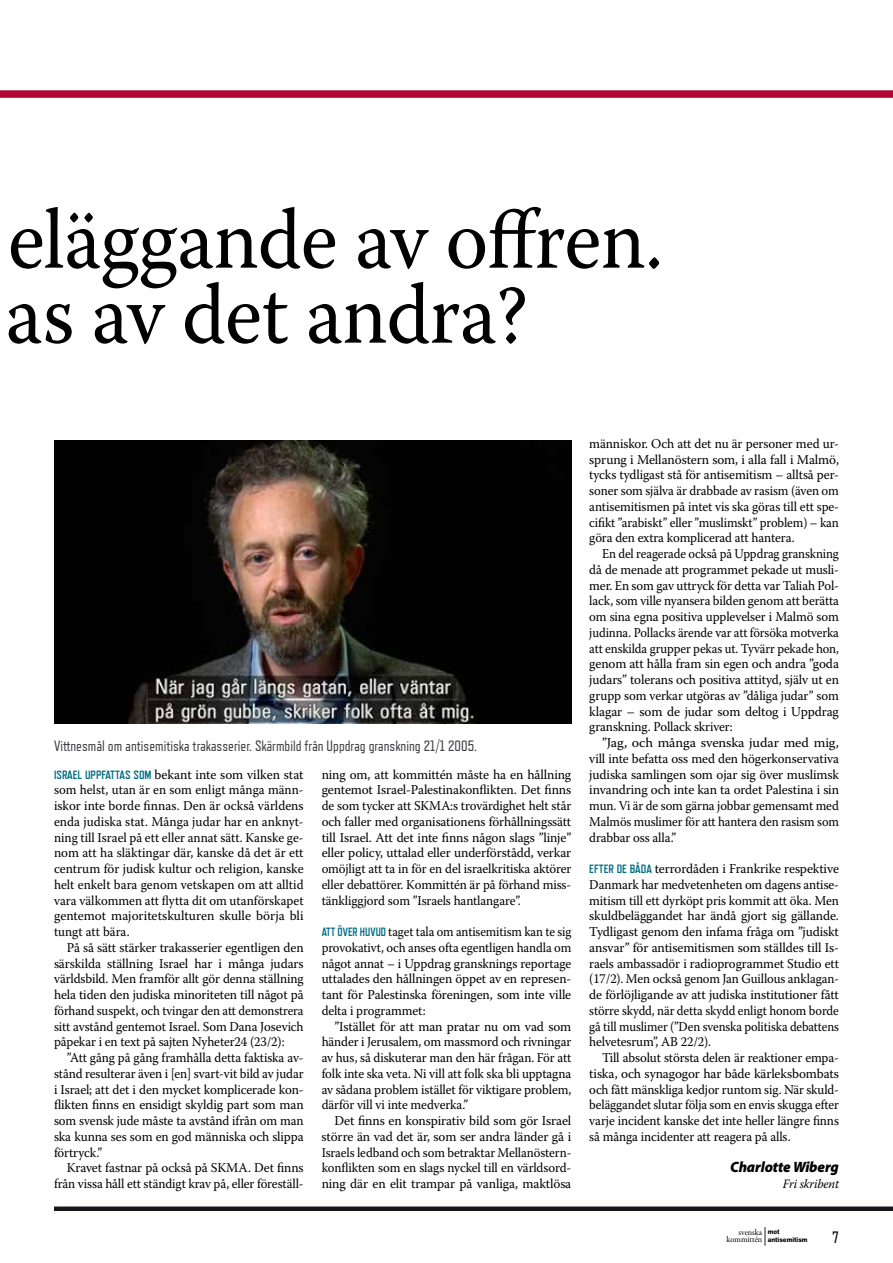
<style>
.page{position:relative;width:893px;height:1263px;background:#fff}
.page>*{position:absolute;margin:0;border:0;box-sizing:border-box;transform-origin:0 0}
.t1{font:85.5px/75px "Warnock Pro";letter-spacing:-.01em;color:#000;scale:.95 1}
.t2{font:16.5px "Refrigerator Deluxe";color:#000}
.t3{font:15px "Refrigerator Deluxe";color:#403f43}
.t4{font:italic 900 15px "Myriad Pro";letter-spacing:-.01em;color:#000}
.t5{font:13.5px/15.8px "Warnock Pro";letter-spacing:-.01em;color:#000;text-align:justify}
.t6{font:13.5px/15.8px "Warnock Pro";letter-spacing:-.01em;color:#000;text-align:justify;scale:.95 1}
.t7{font:13.5px/15.8px "Warnock Pro";letter-spacing:-.01em;color:#000;text-align:justify;scale:.93 1}
.t8{font:13.5px/15.8px "Warnock Pro";letter-spacing:-.01em;color:#000;text-align:justify;scale:.96 1}
.t9{font:13.5px/15.8px "Warnock Pro";letter-spacing:-.01em;color:#000;text-align:justify;scale:.92 1}
.t10{font:italic 12.75px "Warnock Pro";letter-spacing:-.01em;color:#000;scale:.95 1}
.t11{font:8.7px/7.6px "Adobe Garamond Pro";color:#000;text-align:right;scale:.94 1}
.t12{font:800 6.6px/7.6px "Helvetica Neue LT Std";color:#000;scale:.94 1}
.s1{font-family:"Refrigerator Deluxe";font-weight:700;font-size:12px;color:#006e85}
</style>
<div class="page">
<div style="left:54px;top:1206px;width:839px;height:5px;background:#15161b"></div>
<svg style="left:764px;top:1227px;width:1px;height:19px"></svg>
<div style="left:0;top:90px;width:893px;height:8px;background:#b10632"></div>
<img style="left:54px;top:440px;width:517px;height:284px">
<h1 class="t1" style="left:6px;top:201px;width:694px">eläggande av offren. as av det andra?</h1>
<p class="t3" style="left:54px;top:736px;width:425px">Vittnesmål om antisemitiska trakasserier. Skärmbild från Uppdrag granskning 21/1 2005.</p>
<p class="t5" style="left:54px;top:766px;width:251px"><span class="s1">ISRAEL UPPFATTAS SOM</span> bekant inte som vilken stat som helst, utan är en som enligt många männ&shy;iskor inte borde finnas. Den är också världens enda judiska stat. Många judar har en anknyt&shy;ning till Israel på ett eller annat sätt. Kanske ge&shy;nom att ha släktingar där, kanske då det är ett centrum för judisk kultur och religion, kanske helt enkelt bara genom vetskapen om att alltid vara välkommen att flytta dit om utanförskapet gentemot majoritetskulturen skulle börja bli tungt att bära.</p>
<p class="t5" style="left:54px;top:939px;width:251px;text-indent:13px">På så sätt stärker trakasserier egentligen den särskilda ställning Israel har i många judars världsbild. Men framför allt gör denna ställning hela tiden den judiska minoriteten till något på förhand suspekt, och tvingar den att demonstrera sitt avstånd gentemot Israel. Som Dana Josevich påpekar i en text på sajten Nyheter24 (23/2):</p>
<p class="t6" style="left:54px;top:1049px;width:264px;text-indent:13px">”Att gång på gång framhålla detta faktiska av&shy;stånd resulterar även i [en] svart-vit bild av judar i Israel; att det i den mycket komplicerade kon&shy;flikten finns en ensidigt skyldig part som man som svensk jude måste ta avstånd ifrån om man ska kunna ses som en god människa och slippa förtryck.”</p>
<p class="t5" style="left:54px;top:1160px;width:251px;text-align:right">Kravet fastnar på också på SKMA. Det finns från vissa håll ett ständigt krav på, eller föreställ-</p>
<p class="t5" style="left:322px;top:766px;width:251px">ning om, att kommittén måste ha en hållning gentemot Israel-Palestinakonflikten. Det finns de som tycker att SKMA:s trovärdighet helt står och faller med organisationens förhållningssätt till Israel. Att det inte finns någon slags ”linje” eller policy, uttalad eller underförstådd, verkar omöjligt att ta in för en del israelkritiska aktörer eller debattörer. Kommittén är på förhand miss&shy;tänkliggjord som ”Israels hantlangare”.</p>
<p class="t9" style="left:322px;top:923px;width:273px"><span class="s1">ATT ÖVER HUVUD</span> taget tala om antisemitism kan te sig provokativt, och anses ofta egentligen handla om något annat – i Uppdrag gransknings reportage uttalades den hållningen öppet av en represen&shy;tant för Palestinska föreningen, som inte ville delta i programmet:</p>
<p class="t5" style="left:322px;top:1018px;width:251px;text-indent:13px">”Istället för att man pratar nu om vad som händer i Jerusalem, om massmord och rivningar av hus, så diskuterar man den här frågan. För att folk inte ska veta. Ni vill att folk ska bli upptagna av sådana problem istället för viktigare problem, därför vill vi inte medverka.”</p>
<p class="t5" style="left:322px;top:1112px;width:251px;text-indent:13px">Det finns en konspirativ bild som gör Israel större än vad det är, som ser andra länder gå i Israels ledband och som betraktar Mellanöstern&shy;konflikten som en slags nyckel till en världsord&shy;ning där en elit trampar på vanliga, maktlösa</p>
<p class="t8" style="left:589px;top:435px;width:262px">människor. Och att det nu är personer med ur&shy;sprung i Mellanöstern som, i alla fall i Malmö, tycks tydligast stå för antisemitism – alltså per&shy;soner som själva är drabbade av rasism (även om antisemitismen på intet vis ska göras till ett spe&shy;cifikt ”arabiskt” eller ”muslimskt” problem) – kan göra den extra komplicerad att hantera.</p>
<p class="t7" style="left:589px;top:545px;width:270px;text-indent:13px">En del reagerade också på Uppdrag granskning då de menade att programmet pekade ut musli&shy;mer. En som gav uttryck för detta var Taliah Pol&shy;lack, som ville nyansera bilden genom att berätta om sina egna positiva upplevelser i Malmö som judinna. Pollacks ärende var att försöka motverka att enskilda grupper pekas ut. Tyvärr pekade hon, genom att hålla fram sin egen och andra ”goda judars” tolerans och positiva attityd, själv ut en grupp som verkar utgöras av ”dåliga judar” som klagar – som de judar som deltog i Uppdrag granskning. Pollack skriver:</p>
<p class="t5" style="left:589px;top:734px;width:251px;text-indent:13px">”Jag, och många svenska judar med mig, vill inte befatta oss med den högerkonservativa judiska samlingen som ojar sig över muslimsk invandring och inte kan ta ordet Palestina i sin mun. Vi är de som gärna jobbar gemensamt med Malmös muslimer för att hantera den rasism som drabbar oss alla.”</p>
<p class="t5" style="left:589px;top:860px;width:251px"><span class="s1">EFTER DE BÅDA</span> terrordåden i Frankrike respektive Danmark har medvetenheten om dagens antise&shy;mitism till ett dyrköpt pris kommit att öka. Men skuldbeläggandet har ändå gjort sig gällande.<br>Tydligast genom den infama fråga om ”judiskt ansvar” för antisemitismen som ställdes till Is&shy;raels ambassadör i radioprogrammet Studio ett (17/2). Men också genom Jan Guillous anklagan&shy;de förlöjligande av att judiska institutioner fått större skydd, när detta skydd enligt honom borde gå till muslimer (”Den svenska politiska debattens helvetesrum”, AB 22/2).</p>
<p class="t6" style="left:589px;top:1049px;width:264px;text-indent:13px">Till absolut största delen är reaktioner empa&shy;tiska, och synagogor har både kärleksbombats och fått mänskliga kedjor runtom sig. När skuld&shy;beläggandet slutar följa som en envis skugga efter varje incident kanske det inte heller längre finns så många incidenter att reagera på alls.</p>
<p class="t4" style="left:730px;top:1159px;width:110px">Charlotte Wiberg</p>
<p class="t10" style="left:783px;top:1176px;width:60px">Fri skribent</p>
<p class="t11" style="left:727px;top:1228px;width:39px">svenska kommittén</p>
<p class="t12" style="left:768px;top:1228px;width:44px">mot antisemitism</p>
<p class="t2" style="left:833px;top:1228px;width:8px">7</p>
</div>
